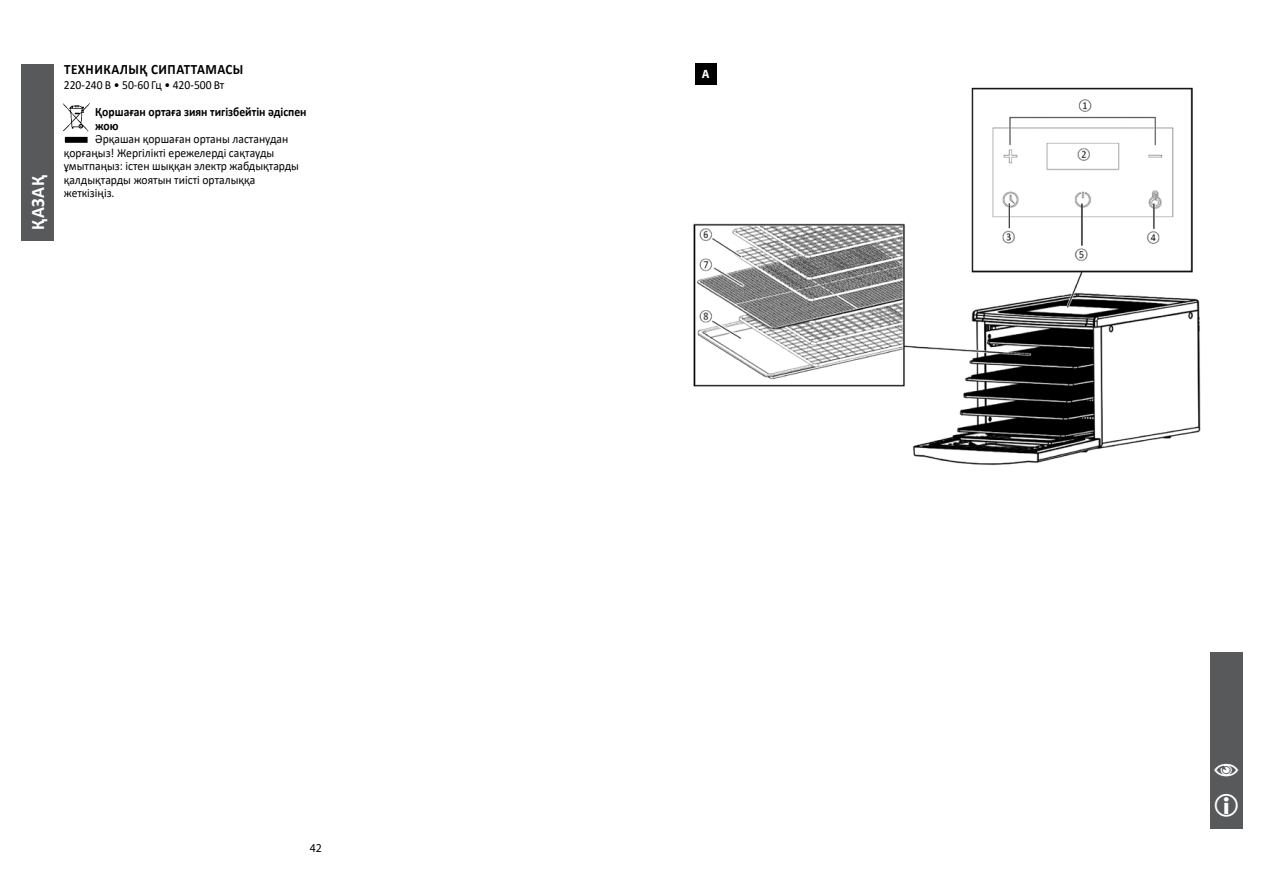
<style>
.page{position:relative;width:1263px;height:893px;background:#fff}
.page>*{position:absolute;margin:0;border:0;box-sizing:border-box;transform-origin:0 0}
.t1{font:700 19.05px "Calibri";letter-spacing:.04em;color:#fff;scale:.94 1}
.t2{font:700 14.25px "Calibri";letter-spacing:.04em;color:#000;scale:.92 1}
.t3{font:700 12.75px/13.5px "Calibri";color:#000;scale:.92 1}
.t4{font:12.3px/13.5px "Calibri";color:#000;scale:.94 1}
.t5{font:12px "Myriad Pro";color:#000}
.t6{font:700 12px "Myriad Pro";color:#fff}
</style>
<div class="page">
<div style="left:21px;top:64px;width:33px;height:177px;background:#58595b"></div>
<div style="left:1210px;top:652px;width:33px;height:177px;background:#58595b"></div>
<img style="left:693px;top:84px;width:508px;height:382px">
<img style="left:64px;top:104px;width:26px;height:38px">
<div style="left:695px;top:64px;width:21px;height:21px;background:#000"></div>
<h1 class="t1" style="left:24px;top:230px;width:60px;rotate:-90deg">ҚАЗАҚ</h1>
<p class="t2" style="left:64px;top:59px;width:196px">ТЕХНИКАЛЫҚ СИПАТТАМАСЫ</p>
<p class="t4" style="left:64px;top:78px;width:172px">220-240 В • 50-60 Гц • 420-500 Вт</p>
<p class="t3" style="left:95px;top:105px;width:231px">Қоршаған ортаға зиян тигізбейтін әдіспен жою</p>
<p class="t4" style="left:64px;top:132px;width:252px;text-indent:31px">Әрқашан қоршаған ортаны ластанудан қорғаңыз! Жергілікті ережелерді сақтауды ұмытпаңыз: істен шыққан электр жабдықтарды қалдықтарды жоятын тиісті орталыққа жеткізіңіз.</p>
<p class="t5" style="left:310px;top:841px;width:13px">42</p>
<p class="t6" style="left:702px;top:67px;width:9px">A</p>
</div>
